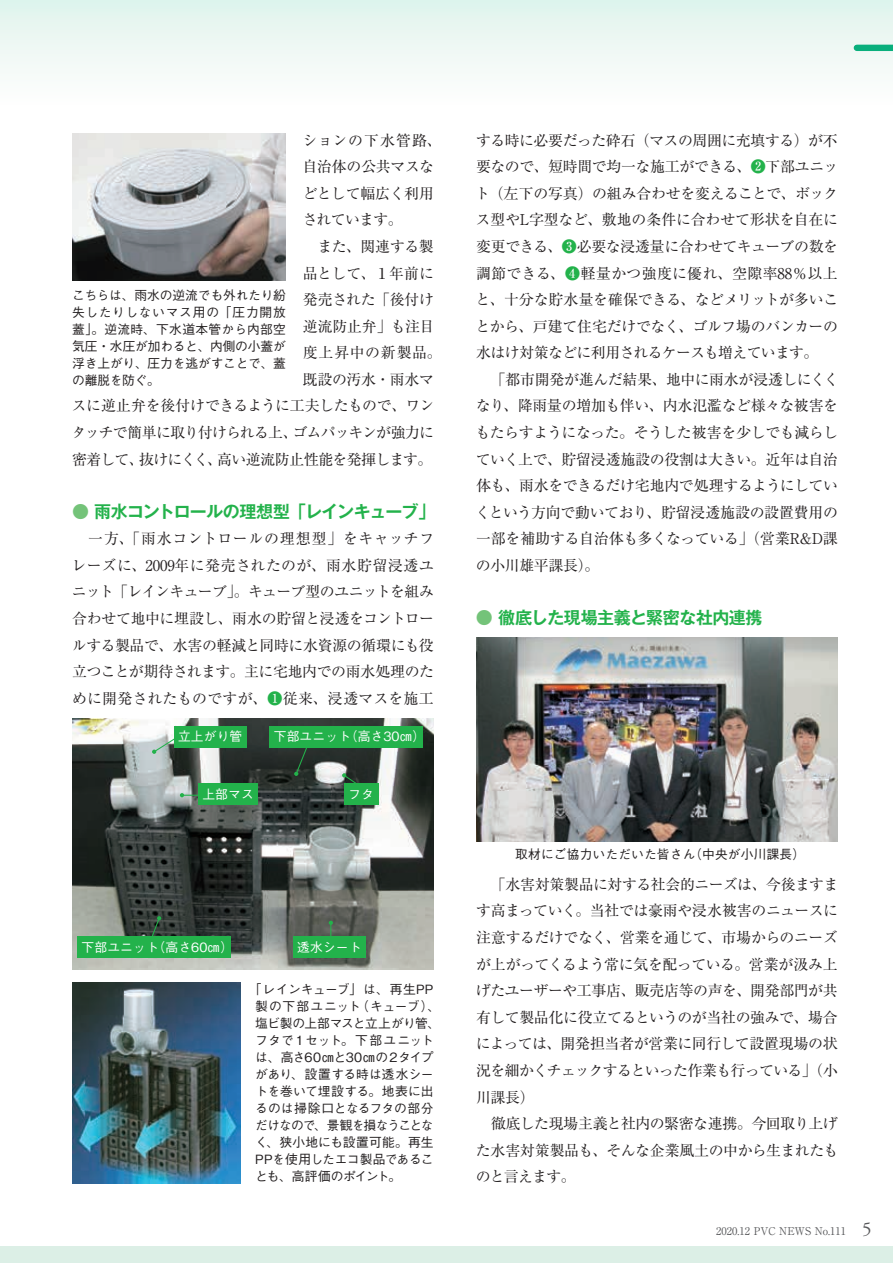
<style>
.page{position:relative;width:893px;height:1263px;background:#fff}
.page>*{position:absolute;margin:0;border:0;box-sizing:border-box;transform-origin:0 0}
.t1{font:700 16.95px "Gothic MB101 Pr 6 De";letter-spacing:-.03em;color:#23b24b}
.t2{font:14.85px/26.5px "Ryumin Pr 6";letter-spacing:-.025em;color:#231f20}
.t3{font:14.85px "Ryumin Pr 6";letter-spacing:-.055em;color:#231f20}
.t4{font:14.85px "Ryumin Pr 6";letter-spacing:.065em;color:#231f20}
.t5{font:14.85px "Ryumin Pr 6";letter-spacing:.05em;color:#231f20}
.t6{font:500 12.75px/17px "Gothic BBB Pr 6";letter-spacing:-.005em;color:#231f20}
.t7{font:500 12.75px "Gothic BBB Pr 6";letter-spacing:.01em;color:#fff}
.t8{font:10.65px "Ryumin Pro";color:#57585a}
.s1{color:#74c379}
.s2{color:#23b24b}
.s3{font-family:"Adobe Garamond Pro";font-size:19.2px}
</style>
<div class="page">
<div style="left:0;top:0;width:893px;height:105px;background:linear-gradient(to bottom,#dff3ec,#fffefe)"></div>
<svg style="left:0;top:0;width:1px;height:105px"></svg>
<div style="left:0;top:1246px;width:893px;height:17px;background:#dcefe6"></div>
<div style="left:857px;top:45px;width:36px;height:6px;background:#09af7c"></div>
<img style="left:72px;top:719px;width:362px;height:250px">
<img style="left:72px;top:982px;width:168px;height:202px">
<img style="left:72px;top:133px;width:214px;height:148px">
<img style="left:476px;top:637px;width:362px;height:204px">
<div style="left:174px;top:726px;width:73px;height:21px;background:#23b24b"></div>
<div style="left:198px;top:783px;width:60px;height:22px;background:#23b24b"></div>
<div style="left:77px;top:937px;width:154px;height:21px;background:#23b24b"></div>
<div style="left:270px;top:726px;width:153px;height:21px;background:#23b24b"></div>
<div style="left:293px;top:937px;width:73px;height:21px;background:#23b24b"></div>
<div style="left:344px;top:783px;width:34px;height:22px;background:#23b24b"></div>
<svg style="left:152px;top:736px;width:26px;height:18px"></svg>
<svg style="left:180px;top:793px;width:18px;height:4px"></svg>
<svg style="left:148px;top:916px;width:13px;height:21px"></svg>
<svg style="left:329px;top:921px;width:4px;height:16px"></svg>
<svg style="left:342px;top:773px;width:18px;height:13px"></svg>
<svg style="left:294px;top:747px;width:15px;height:29px"></svg>
<p class="t4" style="left:303px;top:128px;width:141px">ションの下水管路、</p>
<p class="t2" style="left:302px;top:153px;width:133px">自治体の公共マスな</p>
<p class="t2" style="left:302px;top:179px;width:133px">どとして幅広く利用</p>
<p class="t2" style="left:302px;top:206px;width:102px">されています。</p>
<p class="t2" style="left:303px;top:232px;width:132px">　また、関連する製</p>
<p class="t2" style="left:303px;top:259px;width:133px">品として、１年前に</p>
<p class="t2" style="left:303px;top:285px;width:133px">発売された「後付け</p>
<p class="t2" style="left:303px;top:312px;width:133px">逆流防止弁」も注目</p>
<p class="t5" style="left:303px;top:341px;width:140px">度上昇中の新製品。</p>
<p class="t2" style="left:303px;top:365px;width:133px">既設の汚水・雨水マ</p>
<p class="t2" style="left:72px;top:392px;width:364px">スに逆止弁を後付けできるように工夫したもので、ワン</p>
<p class="t3" style="left:72px;top:421px;width:364px">タッチで簡単に取り付けられる上、ゴムパッキンが強力に</p>
<p class="t2" style="left:72px;top:445px;width:362px">密着して、抜けにくく、高い逆流防止性能を発揮します。</p>
<p class="t1" style="left:72px;top:497px;width:365px"><span class="s1">●</span> 雨水コントロールの理想型「レインキューブ」</p>
<p class="t2" style="left:72px;top:525px;width:364px;text-align:justify">　一方、「雨水コントロールの理想型」をキャッチフレーズに、2009年に発売されたのが、雨水貯留浸透ユニット「レインキューブ」。キューブ型のユニットを組み合わせて地中に埋設し、雨水の貯留と浸透をコントロールする製品で、水害の軽減と同時に水資源の循環にも役立つことが期待されます。主に宅地内での雨水処理のために開発されたものですが、<span class="s2">❶</span>従来、浸透マスを施工</p>
<p class="t6" style="left:72px;top:286px;width:215px;text-align:justify">こちらは、雨水の逆流でも外れたり紛失したりしないマス用の「圧力開放蓋」。逆流時、下水道本管から内部空気圧・水圧が加わると、内側の小蓋が浮き上がり、圧力を逃がすことで、蓋の離脱を防ぐ。</p>
<p class="t7" style="left:178px;top:726px;width:66px">立上がり管</p>
<p class="t7" style="left:202px;top:784px;width:53px">上部マス</p>
<p class="t7" style="left:274px;top:726px;width:153px">下部ユニット（高さ30㎝）</p>
<p class="t7" style="left:348px;top:784px;width:27px">フタ</p>
<p class="t7" style="left:82px;top:937px;width:153px">下部ユニット（高さ60㎝）</p>
<p class="t7" style="left:297px;top:937px;width:66px">透水シート</p>
<p class="t6" style="left:255px;top:979px;width:186px;text-indent:-6px">「レインキューブ」は、再生PP製の下部ユニット（キューブ）、塩ビ製の上部マスと立上がり管、フタで１セット。下部ユニットは、高さ60㎝と30㎝の２タイプがあり、設置する時は透水シートを巻いて埋設する。地表に出るのは掃除口となるフタの部分だけなので、景観を損なうことなく、狭小地にも設置可能。再生<br>PPを使用したエコ製品であることも、高評価のポイント。</p>
<p class="t2" style="left:475px;top:126px;width:365px">する時に必要だった砕石（マスの周囲に充填する）が不要なので、短時間で均一な施工ができる、<span class="s2">❷</span>下部ユニット（左下の写真）の組み合わせを変えることで、ボックス型やL字型など、敷地の条件に合わせて形状を自在に変更できる、<span class="s2">❸</span>必要な浸透量に合わせてキューブの数を調節できる、<span class="s2">❹</span>軽量かつ強度に優れ、空隙率88％以上と、十分な貯水量を確保できる、などメリットが多いことから、戸建て住宅だけでなく、ゴルフ場のバンカーの水はけ対策などに利用されるケースも増えています。<br>　「都市開発が進んだ結果、地中に雨水が浸透しにくくなり、降雨量の増加も伴い、内水氾濫など様々な被害をもたらすようになった。そうした被害を少しでも減らしていく上で、貯留浸透施設の役割は大きい。近年は自治体も、雨水をできるだけ宅地内で処理するようにしていくという方向で動いており、貯留浸透施設の設置費用の一部を補助する自治体も多くなっている」（営業R&amp;D課の小川雄平課長）。</p>
<p class="t1" style="left:476px;top:603px;width:288px"><span class="s1">●</span> 徹底した現場主義と緊密な社内連携</p>
<p class="t6" style="left:515px;top:845px;width:291px">取材にご協力いただいた皆さん（中央が小川課長）</p>
<p class="t2" style="left:476px;top:870px;width:364px">　「水害対策製品に対する社会的ニーズは、今後ますます高まっていく。当社では豪雨や浸水被害のニュースに注意するだけでなく、営業を通じて、市場からのニーズが上がってくるよう常に気を配っている。営業が汲み上げたユーザーや工事店、販売店等の声を、開発部門が共有して製品化に役立てるというのが当社の強みで、場合によっては、開発担当者が営業に同行して設置現場の状況を細かくチェックするといった作業も行っている」（小川課長）<br>　徹底した現場主義と社内の緊密な連携。今回取り上げた水害対策製品も、そんな企業風土の中から生まれたものと言えます。</p>
<p class="t8" style="left:716px;top:1223px;width:157px">2020.12 PVC NEWS No.111 <span class="s3">5</span></p>
</div>
